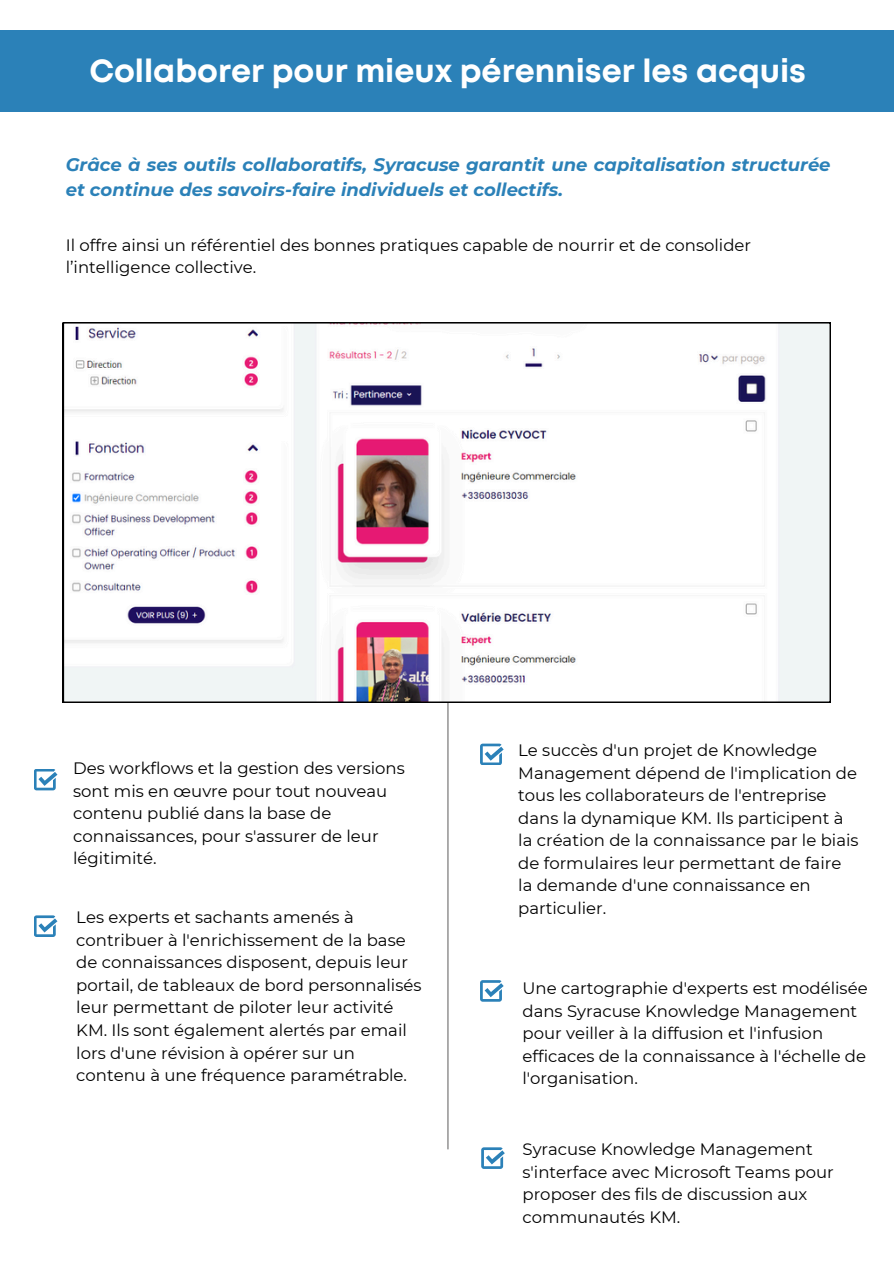
<style>
.page{position:relative;width:894px;height:1264px;background:#fff}
.page>*{position:absolute;margin:0;border:0;box-sizing:border-box;transform-origin:0 0}
.t1{font:700 31.95px "Mont";color:#fff}
.t2{font:italic 700 18px/24.8px "Montserrat";color:#2b81b8}
.t3{font:16.5px/22.5px "Montserrat";color:#000}
</style>
<div class="page">
<svg style="left:34px;top:915px;width:23px;height:22px"></svg>
<div style="left:0;top:30px;width:893px;height:81px;background:#2b81b8"></div>
<svg style="left:63px;top:322px;width:767px;height:380px"></svg>
<hr style="left:447px;top:702px;width:1px;height:447px;background:#030202">
<svg style="left:480px;top:743px;width:23px;height:22px"></svg>
<svg style="left:34px;top:769px;width:23px;height:21px"></svg>
<svg style="left:481px;top:1147px;width:23px;height:21px"></svg>
<svg style="left:480px;top:980px;width:23px;height:21px"></svg>
<p class="t1" style="left:89px;top:59px;width:717px">Collaborer pour mieux pérenniser les acquis</p>
<p class="t2" style="left:66px;top:152px;width:766px">Grâce à ses outils collaboratifs, Syracuse garantit une capitalisation structurée et continue des savoirs-faire individuels et collectifs.</p>
<h2 class="t3" style="left:66px;top:234px;width:686px">Il offre ainsi un référentiel des bonnes pratiques capable de nourrir et de consolider l’intelligence collective.</h2>
<p class="t3" style="left:73px;top:757px;width:333px">Des workflows et la gestion des versions sont mis en œuvre pour tout nouveau contenu publié dans la base de connaissances, pour s'assurer de leur légitimité.</p>
<p class="t3" style="left:76px;top:906px;width:346px">Les experts et sachants amenés à contribuer à l'enrichissement de la base de connaissances disposent, depuis leur portail, de tableaux de bord personnalisés leur permettant de piloter leur activité KM. Ils sont également alertés par email lors d'une révision à opérer sur un contenu à une fréquence paramétrable.</p>
<p class="t3" style="left:518px;top:739px;width:342px">Le succès d'un projet de Knowledge Management dépend de l'implication de tous les collaborateurs de l'entreprise dans la dynamique KM. Ils participent à la création de la connaissance par le biais de formulaires leur permettant de faire la demande d'une connaissance en particulier.</p>
<p class="t3" style="left:522px;top:977px;width:346px">Une cartographie d'experts est modélisée dans Syracuse Knowledge Management pour veiller à la diffusion et l'infusion efficaces de la connaissance à l'échelle de l'organisation.</p>
<p class="t3" style="left:522px;top:1138px;width:313px">Syracuse Knowledge Management s'interface avec Microsoft Teams pour proposer des fils de discussion aux communautés KM.</p>
</div>
